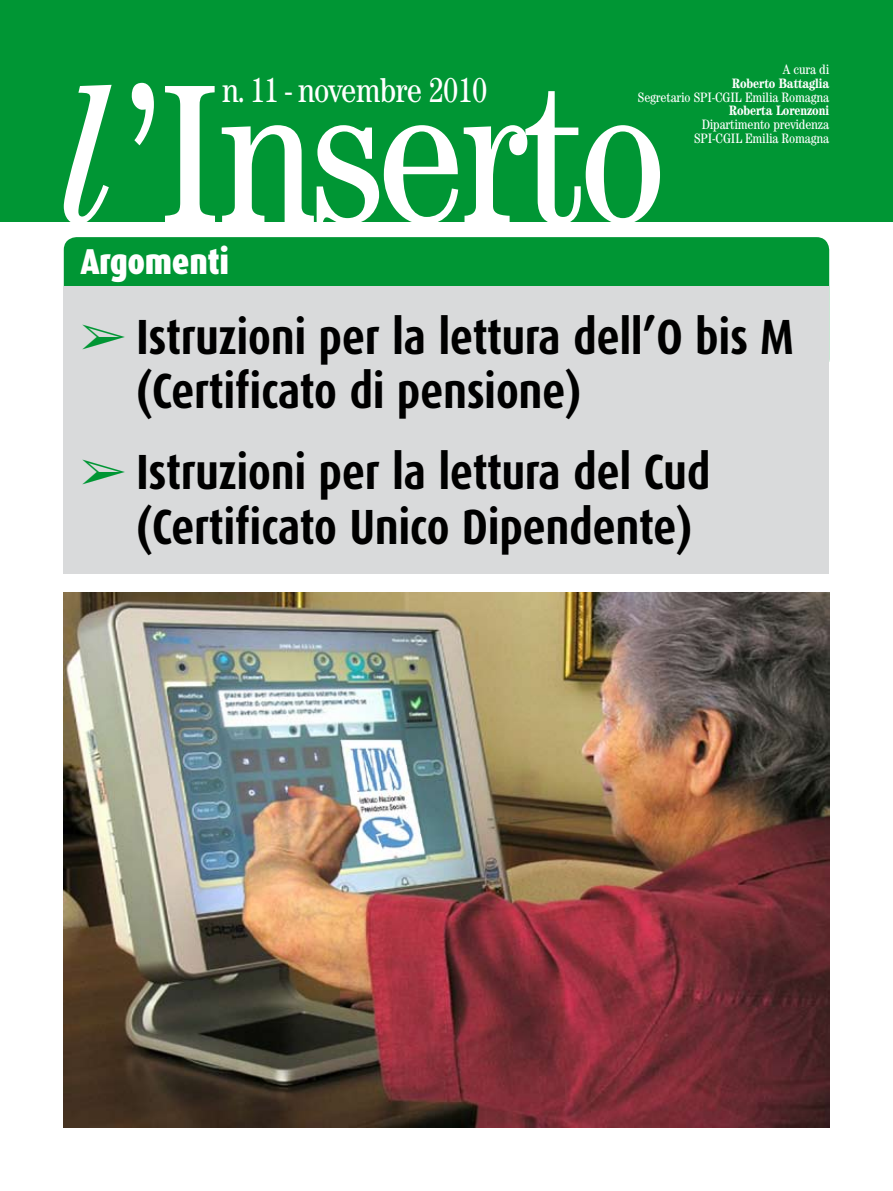
<style>
.page{position:relative;width:893px;height:1191px;background:#fff}
.page>*{position:absolute;margin:0;border:0;box-sizing:border-box;transform-origin:0 0}
.t1{font:condensed 197.7px "Century";letter-spacing:-.03em;color:#fff}
.t2{font:700 49.5px/54px "Dax Condensed";letter-spacing:-.01em;color:#000}
.t3{font:900 36px "Dax Condensed";letter-spacing:-.01em;color:#fff}
.t4{font:condensed 34.5px "Century";letter-spacing:-.025em;color:#fff}
.t5{font:condensed 13.65px/14.4px "Century";letter-spacing:-.01em;color:#fff;text-align:center}
.t6{font:700 condensed 13.65px "Century";letter-spacing:-.01em;color:#fff}
.s1{font-style:italic}
.s2{color:#009634}
</style>
<div class="page">
<div style="left:64px;top:237px;width:765px;height:135px;background:#009634;border-radius:13px"></div>
<div style="left:0;top:0;width:893px;height:221px;background:#009634"></div>
<div style="left:64px;top:287px;width:765px;height:287px;background:#d9dadb"></div>
<img style="left:64px;top:592px;width:765px;height:535px">
<p class="t5" style="left:783px;top:62px;width:48px">A cura di</p>
<p class="t6" style="left:732px;top:75px;width:99px">Roberto Battaglia</p>
<p class="t5" style="left:638px;top:90px;width:193px">Segretario SPI-CGIL Emilia Romagna</p>
<p class="t6" style="left:729px;top:102px;width:102px">Roberta Lorenzoni</p>
<p class="t5" style="left:694px;top:117px;width:137px">Dipartimento previdenza<br>SPI-CGIL Emilia Romagna</p>
<p class="t4" style="left:222px;top:70px;width:267px">n. 11 - novembre 2010</p>
<h1 class="t1" style="left:64px;top:38px;width:604px"><span class="s1">l</span>’Inserto</h1>
<p class="t3" style="left:81px;top:241px;width:150px">Argomenti</p>
<p class="t2" style="left:136px;top:311px;width:659px;text-indent:-55px"><span class="s2">➢</span> Istruzioni per la lettura dell’O bis M (Certificato di pensione)</p>
<p class="t2" style="left:136px;top:446px;width:576px;text-indent:-55px"><span class="s2">➢</span> Istruzioni per la lettura del Cud (Certificato Unico Dipendente)</p>
</div>
